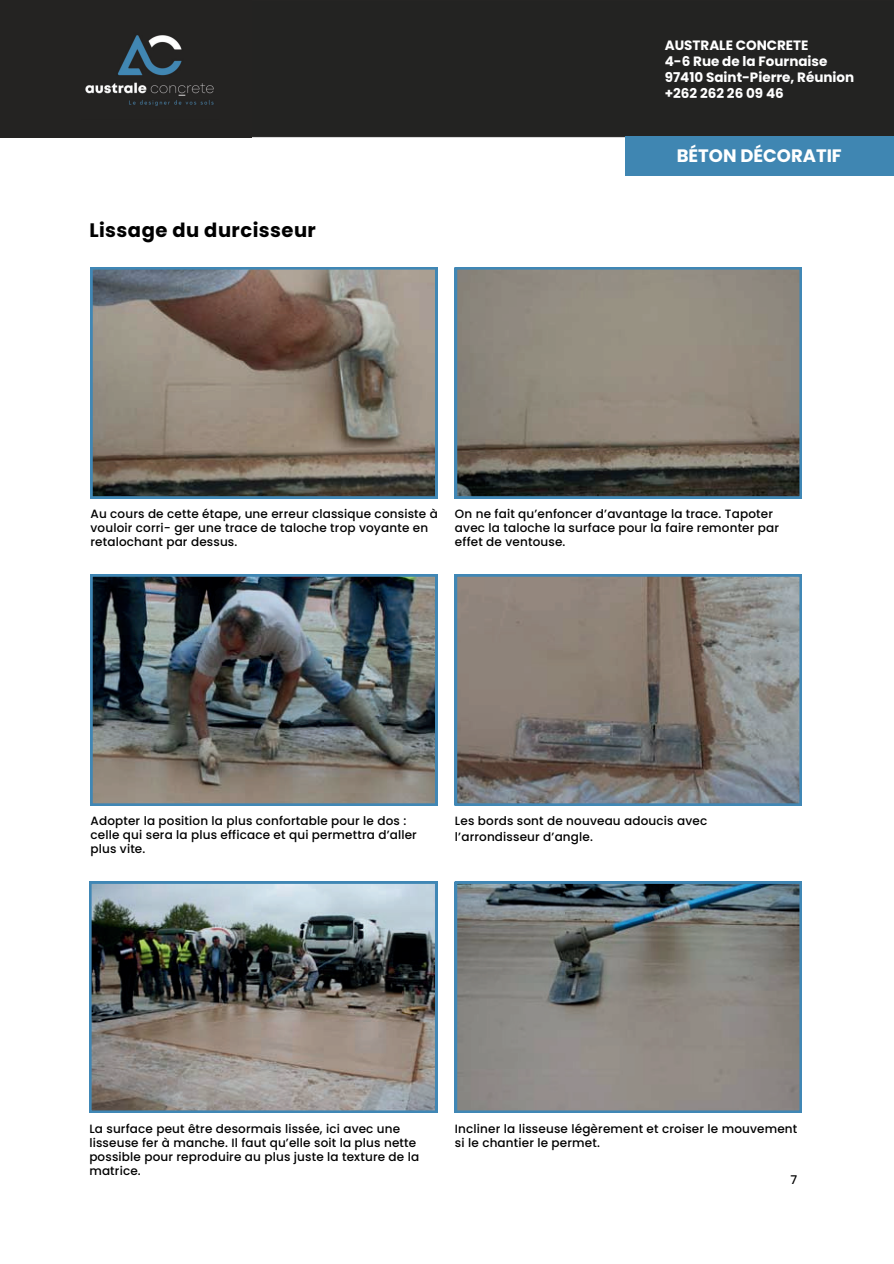
<style>
.page{position:relative;width:894px;height:1264px;background:#fff}
.page>*{position:absolute;margin:0;border:0;box-sizing:border-box;transform-origin:0 0}
.t1{font:700 19.5px "Poppins";letter-spacing:.025em;color:#000}
.t2{font:700 18px "Poppins";color:#fff}
.t3{font:700 13.5px/15.8px "Poppins";color:#fff}
.t4{font:500 12px/14px "Poppins";letter-spacing:.015em;color:#000}
</style>
<div class="page">
<svg style="left:90px;top:267px;width:347px;height:231px;background:#80776e"></svg>
<svg style="left:455px;top:267px;width:346px;height:231px;background:#7f7a71"></svg>
<img style="left:90px;top:574px;width:347px;height:231px">
<svg style="left:455px;top:575px;width:346px;height:230px;background:#807c78"></svg>
<svg style="left:455px;top:881px;width:346px;height:231px;background:#7d7f7e"></svg>
<div style="left:0;top:0;width:893px;height:138px;background:#232322"></div>
<div style="left:625px;top:136px;width:268px;height:39px;background:#3f86b2"></div>
<div style="left:0;top:0;width:251px;height:137px;background:#242322"></div>
<img style="left:85px;top:35px;width:129px;height:71px">
<img style="left:89px;top:881px;width:348px;height:231px">
<h1 class="t1" style="left:89px;top:218px;width:228px">Lissage du durcisseur</h1>
<p class="t3" style="left:664px;top:38px;width:191px">AUSTRALE CONCRETE<br>4-6 Rue de la Fournaise<br>97410 Saint-Pierre, Réunion +262 262 26 09 46</p>
<h2 class="t2" style="left:676px;top:145px;width:166px">BÉTON DÉCORATIF</h2>
<p class="t4" style="left:90px;top:507px;width:349px">Au cours de cette étape, une erreur classique consiste à vouloir corri- ger une trace de taloche trop voyante en retalochant par dessus.</p>
<p class="t4" style="left:455px;top:507px;width:325px">On ne fait qu’enfoncer d’avantage la trace. Tapoter avec la taloche la surface pour la faire remonter par effet de ventouse.</p>
<p class="t4" style="left:90px;top:814px;width:328px">Adopter la position la plus confortable pour le dos : celle qui sera la plus efficace et qui permettra d’aller plus vite.</p>
<p class="t4" style="left:455px;top:813px;width:254px;line-height:16px">Les bords sont de nouveau adoucis avec l’arrondisseur d’angle.</p>
<p class="t4" style="left:89px;top:1121px;width:331px">La surface peut être desormais lissée, ici avec une lisseuse fer à manche. Il faut qu’elle soit la plus nette possible pour reproduire au plus juste la texture de la matrice.</p>
<p class="t4" style="left:455px;top:1121px;width:344px">Incliner la lisseuse légèrement et croiser le mouvement si le chantier le permet.</p>
<p class="t4" style="left:790px;top:1172px;width:8px">7</p>
</div>
